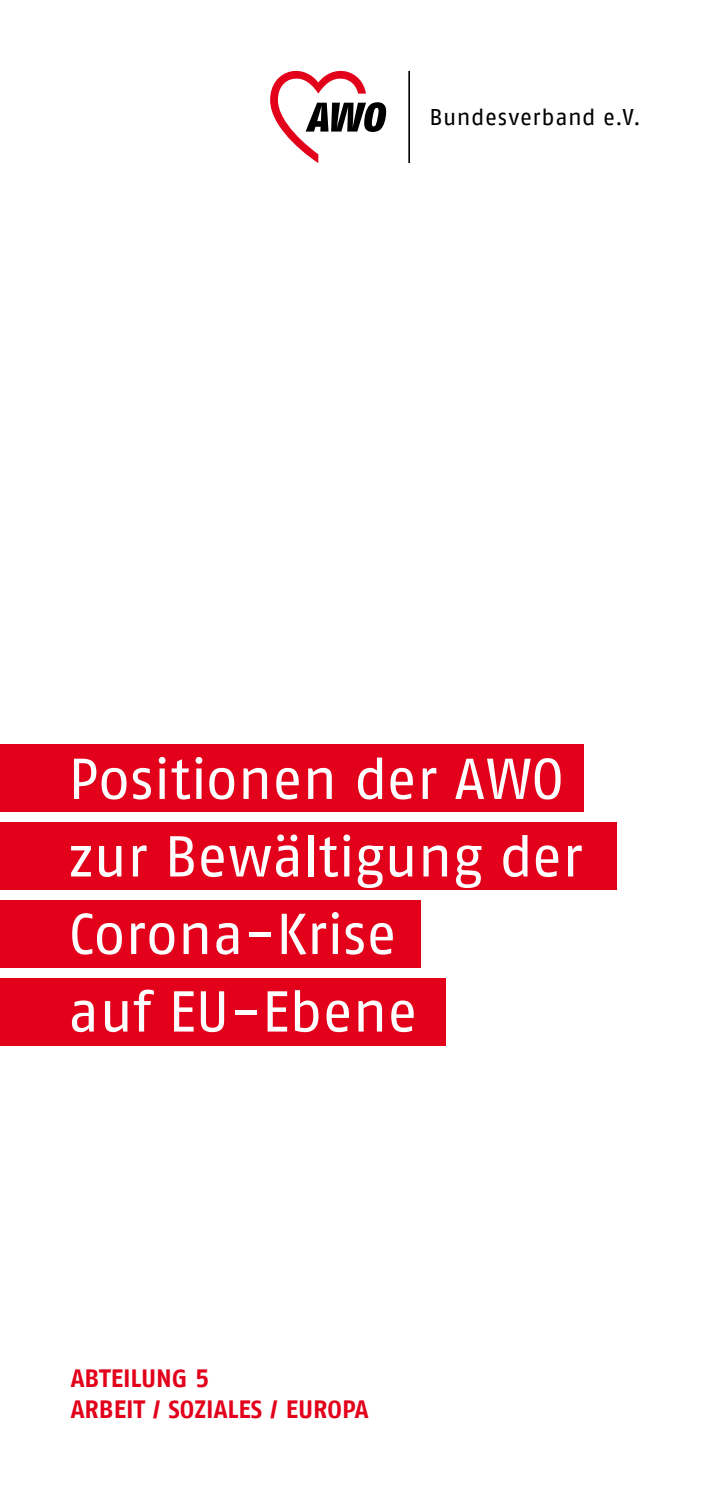
<style>
.page{position:relative;width:709px;height:1489px;background:#fff}
.page>*{position:absolute;margin:0;border:0;box-sizing:border-box;transform-origin:0 0}
.t1{font:57.5px/77.5px "AWO Fago Office";color:#fff}
.t2{font:700 25px/31.2px "AWO Fago Office";color:#e2001a}
.t3{font:22.75px "AWO Fago Office";letter-spacing:.02em;color:#000}
</style>
<div class="page">
<hr style="left:408px;top:71px;width:2px;height:92px;background:#000">
<svg style="left:270px;top:70px;width:116px;height:93px"></svg>
<div style="left:0;top:744px;width:584px;height:67px;background:#e2001a"></div>
<div style="left:0;top:822px;width:617px;height:67px;background:#e2001a"></div>
<div style="left:0;top:900px;width:421px;height:67px;background:#e2001a"></div>
<div style="left:0;top:978px;width:446px;height:67px;background:#e2001a"></div>
<p class="t3" style="left:429px;top:104px;width:213px">Bundesverband e.V.</p>
<p class="t1" style="left:68px;top:739px;width:516px">Positionen der AWO zur Bewältigung der<br>Corona-Krise<br>auf EU-Ebene</p>
<p class="t2" style="left:71px;top:1361px;width:299px">ABTEILUNG 5<br>ARBEIT / SOZIALES / EUROPA</p>
</div>
